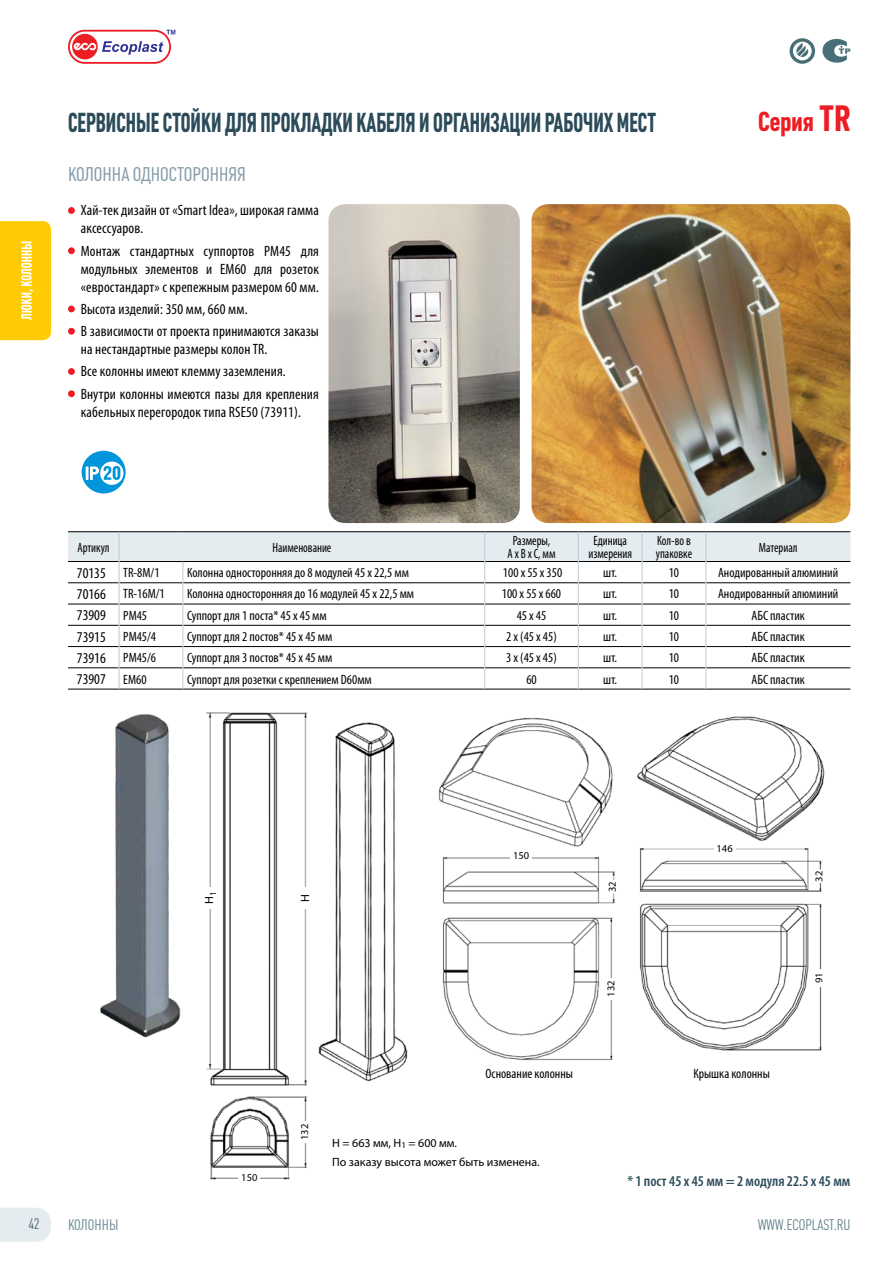
<style>
.page{position:relative;width:893px;height:1263px;background:#fff}
.page>*{position:absolute;margin:0;border:0;box-sizing:border-box;transform-origin:0 0}
.t1{font:700 27px "Plumb Condensed";color:#2b4b5a;scale:.8 1}
.t2{font:700 27px "Plumb Condensed";color:#ed1d24}
.t3{font:19.5px "Plumb Condensed";color:#849daa}
.t4{font:condensed 15px/18px "Myriad Pro";letter-spacing:.01em;color:#000}
.t5{font:600 condensed 15px "Myriad Pro";color:#2b4b5a}
.t6{font:300 15px "Plumb Condensed";color:#486f77}
.t7{font:15px "Plumb Condensed";color:#74949b}
.t8{font:300 15px "Plumb Condensed";color:#2b4b5a}
.t9{font:condensed 13.5px "Myriad Pro";color:#000}
.t10{font:condensed 13.5px/13.5px "Myriad Pro";color:#000;text-align:center;scale:.9 1}
.t11{font:12px/19.2px "Myriad Pro";color:#000}
.t12{font:10.5px "Myriad Pro";color:#000}
.t13{font:9px "Myriad Pro";color:#000}
.s1{font-size:36px}
.s2{font-size:15px}
.s3{font-size:13.5px}
</style>
<div class="page">
<hr style="left:68px;top:531px;width:51px;height:1px;background:#000">
<hr style="left:119px;top:531px;width:64px;height:1px;background:#000">
<hr style="left:183px;top:531px;width:302px;height:1px;background:#000">
<hr style="left:485px;top:531px;width:93px;height:1px;background:#000">
<hr style="left:578px;top:531px;width:64px;height:1px;background:#000">
<hr style="left:642px;top:531px;width:64px;height:1px;background:#000">
<hr style="left:706px;top:531px;width:144px;height:1px;background:#000">
<hr style="left:68px;top:689px;width:51px;height:1px;background:#000">
<hr style="left:119px;top:689px;width:64px;height:1px;background:#000">
<hr style="left:183px;top:689px;width:302px;height:1px;background:#000">
<hr style="left:485px;top:689px;width:93px;height:1px;background:#000">
<hr style="left:578px;top:689px;width:64px;height:1px;background:#000">
<hr style="left:642px;top:689px;width:64px;height:1px;background:#000">
<hr style="left:706px;top:689px;width:144px;height:1px;background:#000">
<svg style="left:68px;top:532px;width:782px;height:157px"></svg>
<img style="left:328px;top:204px;width:192px;height:319px">
<img style="left:531px;top:204px;width:319px;height:319px">
<img style="left:206px;top:712px;width:202px;height:468px">
<img style="left:438px;top:717px;width:177px;height:344px">
<img style="left:637px;top:716px;width:188px;height:335px">
<img style="left:100px;top:714px;width:81px;height:324px">
<div style="left:239px;top:1173px;width:21px;height:12px;background:#fff"></div>
<div style="left:300px;top:1121px;width:13px;height:21px;background:#fff"></div>
<div style="left:300px;top:887px;width:13px;height:21px;background:#fff"></div>
<div style="left:204px;top:887px;width:13px;height:21px;background:#fff"></div>
<div style="left:332px;top:1138px;width:270px;height:50px;background:#fff"></div>
<div style="left:68px;top:207px;width:7px;height:7px;background:#ed1d24;border-radius:50%"></div>
<div style="left:68px;top:247px;width:7px;height:7px;background:#ed1d24;border-radius:50%"></div>
<div style="left:68px;top:306px;width:7px;height:6px;background:#ed1d24;border-radius:50%"></div>
<div style="left:68px;top:328px;width:7px;height:7px;background:#ed1d24;border-radius:50%"></div>
<div style="left:68px;top:368px;width:7px;height:7px;background:#ed1d24;border-radius:50%"></div>
<div style="left:68px;top:390px;width:7px;height:7px;background:#ed1d24;border-radius:50%"></div>
<div style="left:82px;top:451px;width:44px;height:42px;background:#0095da;border-radius:50%"></div>
<svg style="left:100px;top:462px;width:23px;height:23px"></svg>
<svg style="left:86px;top:466px;width:34px;height:14px"></svg>
<div style="left:510px;top:851px;width:22px;height:13px;background:#fff"></div>
<div style="left:714px;top:844px;width:21px;height:12px;background:#fff"></div>
<div style="left:607px;top:978px;width:12px;height:21px;background:#fff"></div>
<div style="left:815px;top:969px;width:12px;height:17px;background:#fff"></div>
<div style="left:608px;top:880px;width:13px;height:13px;background:#fff"></div>
<div style="left:815px;top:870px;width:12px;height:13px;background:#fff"></div>
<div style="left:0;top:1208px;width:51px;height:34px;background:#e5ecef"></div>
<svg style="left:68px;top:30px;width:107px;height:34px"></svg>
<svg style="left:790px;top:38px;width:25px;height:26px"></svg>
<svg style="left:822px;top:38px;width:28px;height:25px"></svg>
<svg style="left:0;top:221px;width:51px;height:119px;background:#ffcf18"></svg>
<h1 class="t1" style="left:68px;top:107px;width:736px">Сервисные стойки для прокладки кабеля и организации рабочих мест</h1>
<h1 class="t2" style="left:758px;top:106px;width:94px">Серия <span class="s1">TR</span></h1>
<h2 class="t3" style="left:68px;top:164px;width:101px">Колонна односто</h2>
<h2 class="t3" style="left:193px;top:164px;width:55px">ронняя</h2>
<p class="t4" style="left:81px;top:201px;width:240px">Хай-тек дизайн от «Smart Idea», широкая гамма аксессуаров.</p>
<p class="t4" style="left:81px;top:241px;width:240px;text-align:justify">Монтаж стандартных суппортов PM45 для модульных элементов и EM60 для розеток «евростандарт» c крепежным размером 60 мм.</p>
<p class="t4" style="left:81px;top:298px;width:240px;line-height:22.2px">Высота изделий: 350 мм, 660 мм.<br>В зависимости от проекта принимаются заказы</p>
<p class="t4" style="left:81px;top:338px;width:240px;line-height:22.2px">на нестандартные размеры колон TR.<br>Все колонны имеют клемму заземления.<br>Внутри колонны имеются пазы для крепления</p>
<p class="t4" style="left:81px;top:402px;width:222px">кабельных перегородок типа RSE50 (73911).</p>
<p class="t10" style="left:78px;top:540px;width:37px">Артикул</p>
<p class="t10" style="left:272px;top:540px;width:67px">Наименование</p>
<p class="t10" style="left:507px;top:534px;width:55px">Размеры,<br>А х В х С, мм</p>
<p class="t10" style="left:588px;top:534px;width:50px">Единица измерения</p>
<p class="t10" style="left:656px;top:534px;width:42px;text-align:left">Кол-во в упаковке</p>
<p class="t10" style="left:759px;top:540px;width:44px">Материал</p>
<p class="t9" style="left:77px;top:565px;width:84px"><span class="s2">70135</span> TR-8M/1</p>
<p class="t9" style="left:187px;top:565px;width:223px">Колонна односторонняя до 8 модулей 45 х 22,5 мм</p>
<p class="t9" style="left:503px;top:565px;width:61px">100 х 55 х 350</p>
<p class="t9" style="left:603px;top:565px;width:15px">шт.</p>
<p class="t9" style="left:669px;top:565px;width:12px">10</p>
<p class="t9" style="left:718px;top:565px;width:122px">Анодированный алюминий</p>
<p class="t9" style="left:77px;top:586px;width:89px"><span class="s2">70166</span> TR-16M/1</p>
<p class="t9" style="left:187px;top:586px;width:229px">Колонна односторонняя до 16 модулей 45 х 22,5 мм</p>
<p class="t9" style="left:502px;top:586px;width:61px">100 х 55 х 660</p>
<p class="t9" style="left:603px;top:586px;width:15px">шт.</p>
<p class="t9" style="left:669px;top:586px;width:12px">10</p>
<p class="t9" style="left:718px;top:586px;width:122px">Анодированный алюминий</p>
<p class="t4" style="left:77px;top:606px;width:72px">73909 <span class="s3">PM45</span></p>
<p class="t9" style="left:187px;top:607px;width:141px">Суппорт для 1 поста* 45 х 45 мм</p>
<p class="t9" style="left:517px;top:607px;width:31px">45 х 45</p>
<p class="t9" style="left:603px;top:607px;width:15px">шт.</p>
<p class="t9" style="left:669px;top:607px;width:12px">10</p>
<p class="t9" style="left:752px;top:607px;width:55px">АБС пластик</p>
<p class="t9" style="left:77px;top:628px;width:81px"><span class="s2">73915</span> PM45/4</p>
<p class="t9" style="left:187px;top:628px;width:147px">Суппорт для 2 постов* 45 х 45 мм</p>
<p class="t9" style="left:506px;top:628px;width:52px">2 х (45 х 45)</p>
<p class="t9" style="left:603px;top:628px;width:15px">шт.</p>
<p class="t9" style="left:669px;top:628px;width:12px">10</p>
<p class="t9" style="left:752px;top:628px;width:55px">АБС пластик</p>
<p class="t9" style="left:77px;top:650px;width:81px"><span class="s2">73916</span> PM45/6</p>
<p class="t9" style="left:187px;top:650px;width:147px">Суппорт для 3 постов* 45 х 45 мм</p>
<p class="t9" style="left:506px;top:650px;width:52px">3 х (45 х 45)</p>
<p class="t9" style="left:603px;top:650px;width:15px">шт.</p>
<p class="t9" style="left:669px;top:650px;width:12px">10</p>
<p class="t9" style="left:752px;top:650px;width:55px">АБС пластик</p>
<p class="t4" style="left:77px;top:670px;width:71px">73907 <span class="s3">EM60</span></p>
<p class="t9" style="left:187px;top:671px;width:186px">Суппорт для розетки с креплением D60мм</p>
<p class="t9" style="left:526px;top:671px;width:12px">60</p>
<p class="t9" style="left:603px;top:671px;width:15px">шт.</p>
<p class="t9" style="left:669px;top:671px;width:12px">10</p>
<p class="t9" style="left:752px;top:671px;width:55px">АБС пластик</p>
<p class="t13" style="left:208px;top:896px;width:6px;rotate:-90deg">1</p>
<p class="t11" style="left:199px;top:904px;width:9px;rotate:-90deg">Н</p>
<p class="t11" style="left:295px;top:902px;width:9px;rotate:-90deg">Н</p>
<p class="t12" style="left:513px;top:849px;width:18px">150</p>
<p class="t12" style="left:606px;top:892px;width:12px;rotate:-90deg">32</p>
<p class="t12" style="left:604px;top:997px;width:18px;rotate:-90deg">132</p>
<p class="t12" style="left:717px;top:842px;width:18px">146</p>
<p class="t12" style="left:812px;top:882px;width:12px;rotate:-90deg">32</p>
<p class="t12" style="left:812px;top:983px;width:12px;rotate:-90deg">91</p>
<p class="t12" style="left:241px;top:1171px;width:18px">150</p>
<p class="t12" style="left:298px;top:1140px;width:18px;rotate:-90deg">132</p>
<p class="t9" style="left:485px;top:1065px;width:89px">Основание колонны</p>
<p class="t9" style="left:693px;top:1065px;width:78px">Крышка колонны</p>
<p class="t11" style="left:332px;top:1133px;width:209px">Н = 663 мм, Н<sub>1</sub> = 600 мм.<br>По заказу высота может быть изменена.</p>
<p class="t5" style="left:627px;top:1172px;width:225px">* 1 пост 45 х 45 мм = 2 модуля 22.5 х 45 мм</p>
<p class="t8" style="left:29px;top:1216px;width:12px">42</p>
<p class="t6" style="left:758px;top:1216px;width:94px">WWW.ECOPLAST.RU</p>
<p class="t7" style="left:68px;top:1217px;width:52px">Колонны</p>
</div>
